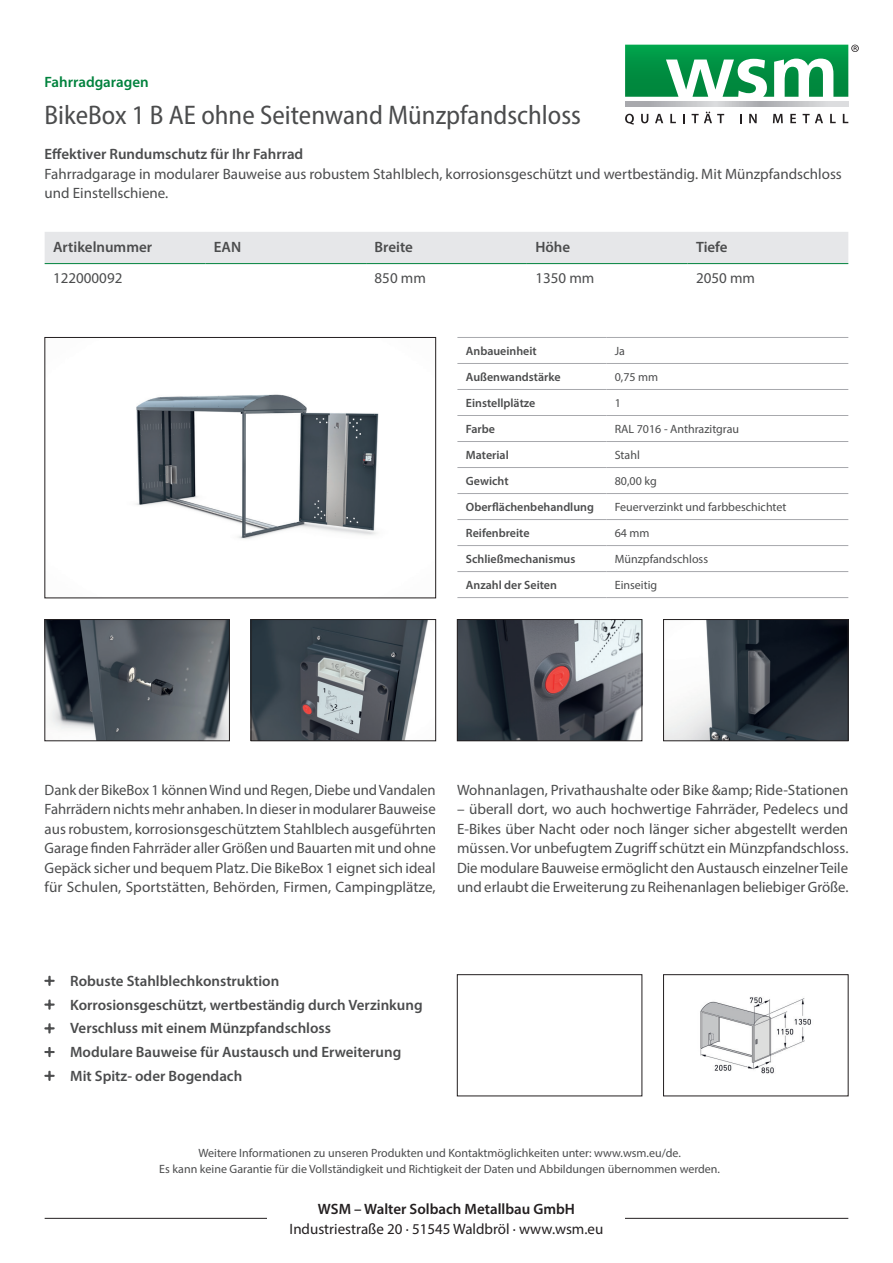
<style>
.page{position:relative;width:893px;height:1263px;background:#fff}
.page>*{position:absolute;margin:0;border:0;box-sizing:border-box;transform-origin:0 0}
.t1{font:semi-condensed 27px "Myriad Pro";color:#4b4c4d}
.t2{font:15px/19.5px "Myriad Pro";color:#4b4c4d;text-align:justify}
.t3{font:600 15px/23.7px "Myriad Pro";color:#4b4c4d}
.t4{font:15px "Myriad Pro";color:#231f20}
.t5{font:600 15px "Myriad Pro";color:#231f20}
.t6{font:600 15px "Myriad Pro";color:#00823d}
.t7{font:12px/16.5px "Myriad Pro";color:#4b4c4d;text-align:center}
.t8{font:600 12px "Myriad Pro";color:#4b4c4d}
</style>
<div class="page">
<img style="left:136px;top:394px;width:243px;height:145px">
<div style="left:45px;top:337px;width:391px;height:261px;border:1px solid #231f20"></div>
<img style="left:47px;top:621px;width:181px;height:118px">
<div style="left:45px;top:619px;width:185px;height:122px;border:1px solid #231f20"></div>
<img style="left:253px;top:621px;width:175px;height:118px">
<div style="left:251px;top:619px;width:185px;height:122px;border:1px solid #231f20"></div>
<img style="left:665px;top:621px;width:181px;height:118px">
<div style="left:663px;top:619px;width:185px;height:122px;border:1px solid #231f20"></div>
<img style="left:459px;top:621px;width:181px;height:118px">
<div style="left:457px;top:619px;width:185px;height:122px;border:1px solid #231f20"></div>
<div style="left:45px;top:232px;width:803px;height:31px;background:#e6e7e9"></div>
<hr style="left:45px;top:263px;width:160px;height:1px;background:#00823d">
<hr style="left:205px;top:263px;width:161px;height:1px;background:#00823d">
<hr style="left:366px;top:263px;width:161px;height:1px;background:#00823d">
<hr style="left:527px;top:263px;width:161px;height:1px;background:#00823d">
<hr style="left:688px;top:263px;width:160px;height:1px;background:#00823d">
<img style="left:700px;top:997px;width:111px;height:77px">
<div style="left:663px;top:974px;width:185px;height:122px;border:1px solid #231f20"></div>
<div style="left:457px;top:974px;width:185px;height:122px;border:1px solid #231f20"></div>
<hr style="left:457px;top:337px;width:149px;height:1px;background:#a8a9ad">
<hr style="left:606px;top:337px;width:242px;height:1px;background:#a8a9ad">
<hr style="left:457px;top:363px;width:149px;height:1px;background:#a8a9ad">
<hr style="left:606px;top:363px;width:242px;height:1px;background:#a8a9ad">
<hr style="left:457px;top:389px;width:149px;height:1px;background:#a8a9ad">
<hr style="left:606px;top:389px;width:242px;height:1px;background:#a8a9ad">
<hr style="left:457px;top:415px;width:149px;height:1px;background:#a8a9ad">
<hr style="left:606px;top:415px;width:242px;height:1px;background:#a8a9ad">
<hr style="left:457px;top:441px;width:149px;height:1px;background:#a8a9ad">
<hr style="left:606px;top:441px;width:242px;height:1px;background:#a8a9ad">
<hr style="left:457px;top:467px;width:149px;height:1px;background:#a8a9ad">
<hr style="left:606px;top:467px;width:242px;height:1px;background:#a8a9ad">
<hr style="left:457px;top:493px;width:149px;height:1px;background:#a8a9ad">
<hr style="left:606px;top:493px;width:242px;height:1px;background:#a8a9ad">
<hr style="left:457px;top:519px;width:149px;height:1px;background:#a8a9ad">
<hr style="left:606px;top:519px;width:242px;height:1px;background:#a8a9ad">
<hr style="left:457px;top:545px;width:149px;height:1px;background:#a8a9ad">
<hr style="left:606px;top:545px;width:242px;height:1px;background:#a8a9ad">
<hr style="left:457px;top:571px;width:149px;height:1px;background:#a8a9ad">
<hr style="left:606px;top:571px;width:242px;height:1px;background:#a8a9ad">
<hr style="left:457px;top:597px;width:149px;height:1px;background:#a8a9ad">
<hr style="left:606px;top:597px;width:242px;height:1px;background:#a8a9ad">
<hr style="left:45px;top:1218px;width:803px;height:1px;background:#231f20">
<svg style="left:625px;top:114px;width:9px;height:11px"></svg>
<svg style="left:641px;top:114px;width:7px;height:9px"></svg>
<svg style="left:655px;top:114px;width:8px;height:9px"></svg>
<svg style="left:670px;top:114px;width:6px;height:9px"></svg>
<svg style="left:683px;top:114px;width:2px;height:9px"></svg>
<svg style="left:692px;top:112px;width:32px;height:11px"></svg>
<svg style="left:749px;top:114px;width:8px;height:9px"></svg>
<svg style="left:773px;top:114px;width:10px;height:9px"></svg>
<svg style="left:790px;top:114px;width:6px;height:9px"></svg>
<svg style="left:803px;top:114px;width:20px;height:9px"></svg>
<svg style="left:830px;top:114px;width:6px;height:9px"></svg>
<svg style="left:843px;top:114px;width:5px;height:9px"></svg>
<hr style="left:625px;top:106px;width:223px;height:1px;background:#636366">
<svg style="left:625px;top:102px;width:223px;height:4px"></svg>
<svg style="left:625px;top:45px;width:234px;height:52px"></svg>
<div style="left:268px;top:1203px;width:357px;height:30px;background:#fff"></div>
<p class="t6" style="left:45px;top:72px;width:106px">Fahrradgaragen</p>
<h1 class="t1" style="left:45px;top:99px;width:538px">BikeBox 1 B AE ohne Seitenwand Münzpfandschloss</h1>
<p class="t3" style="left:45px;top:142px;width:260px">Effektiver Rundumschutz für Ihr Fahrrad</p>
<p class="t2" style="left:45px;top:164px;width:799px">Fahrradgarage in modularer Bauweise aus robustem Stahlblech, korrosionsgeschützt und wertbeständig. Mit Münzpfandschloss und Einstellschiene.</p>
<p class="t3" style="left:53px;top:234px;width:101px">Artikelnummer</p>
<p class="t3" style="left:214px;top:234px;width:29px">EAN</p>
<p class="t3" style="left:375px;top:234px;width:40px">Breite</p>
<p class="t3" style="left:535px;top:234px;width:36px">Höhe</p>
<p class="t3" style="left:696px;top:234px;width:33px">Tiefe</p>
<p class="t2" style="left:53px;top:268px;width:71px">122000092</p>
<p class="t2" style="left:375px;top:268px;width:53px">850 mm</p>
<p class="t2" style="left:535px;top:268px;width:60px">1350 mm</p>
<p class="t2" style="left:696px;top:268px;width:60px">2050 mm</p>
<p class="t8" style="left:466px;top:343px;width:72px">Anbaueinheit</p>
<p class="t7" style="left:615px;top:342px;width:12px">Ja</p>
<p class="t8" style="left:466px;top:369px;width:96px">Außenwandstärke</p>
<p class="t7" style="left:615px;top:368px;width:45px">0,75 mm</p>
<p class="t8" style="left:466px;top:395px;width:71px">Einstellplätze</p>
<p class="t7" style="left:615px;top:394px;width:8px">1</p>
<p class="t8" style="left:466px;top:421px;width:31px">Farbe</p>
<p class="t7" style="left:615px;top:420px;width:126px">RAL 7016 - Anthrazitgrau</p>
<p class="t8" style="left:466px;top:447px;width:44px">Material</p>
<p class="t7" style="left:615px;top:446px;width:27px">Stahl</p>
<p class="t8" style="left:466px;top:473px;width:44px">Gewicht</p>
<p class="t7" style="left:615px;top:472px;width:43px">80,00 kg</p>
<p class="t8" style="left:466px;top:499px;width:130px">Oberflächenbehandlung</p>
<p class="t7" style="left:615px;top:498px;width:173px">Feuerverzinkt und farbbeschichtet</p>
<p class="t8" style="left:466px;top:525px;width:65px">Reifenbreite</p>
<p class="t7" style="left:615px;top:524px;width:36px">64 mm</p>
<p class="t8" style="left:466px;top:551px;width:111px">Schließmechanismus</p>
<p class="t7" style="left:615px;top:550px;width:95px">Münzpfandschloss</p>
<p class="t8" style="left:466px;top:577px;width:93px">Anzahl der Seiten</p>
<p class="t7" style="left:615px;top:577px;width:44px">Einseitig</p>
<p class="t2" style="left:45px;top:780px;width:393px">Dank der BikeBox 1 können Wind und Regen, Diebe und Vandalen Fahrrädern nichts mehr anhaben. In dieser in modularer Bauweise aus robustem, korrosionsgeschütztem Stahlblech ausgeführten Garage finden Fahrräder aller Größen und Bauarten mit und ohne Gepäck sicher und bequem Platz. Die BikeBox 1 eignet sich ideal für Schulen, Sportstätten, Behörden, Firmen, Campingplätze,</p>
<p class="t2" style="left:457px;top:780px;width:393px">Wohnanlagen, Privathaushalte oder Bike &amp;amp; Ride-Stationen</p>
<p class="t2" style="left:457px;top:799px;width:393px">– überall dort, wo auch hochwertige Fahrräder, Pedelecs und E-Bikes über Nacht oder noch länger sicher abgestellt werden müssen. Vor unbefugtem Zugriff schützt ein Münzpfandschloss.<br>Die modulare Bauweise ermöglicht den Austausch einzelner Teile und erlaubt die Erweiterung zu Reihenanlagen beliebiger Größe.</p>
<p class="t3" style="left:70px;top:968px;width:354px">Robuste Stahlblechkonstruktion<br>Korrosionsgeschützt, wertbeständig durch Verzinkung Verschluss mit einem Münzpfandschloss<br>Modulare Bauweise für Austausch und Erweiterung Mit Spitz- oder Bogendach</p>
<p class="t7" style="left:159px;top:1144px;width:562px">Weitere Informationen zu unseren Produkten und Kontaktmöglichkeiten unter: www.wsm.eu/de.<br>Es kann keine Garantie für die Vollständigkeit und Richtigkeit der Daten und Abbildungen übernommen werden.</p>
<p class="t5" style="left:318px;top:1199px;width:259px">WSM – Walter Solbach Metallbau GmbH</p>
<p class="t4" style="left:290px;top:1219px;width:315px">Industriestraße 20 · 51545 Waldbröl · www.wsm.eu</p>
</div>
